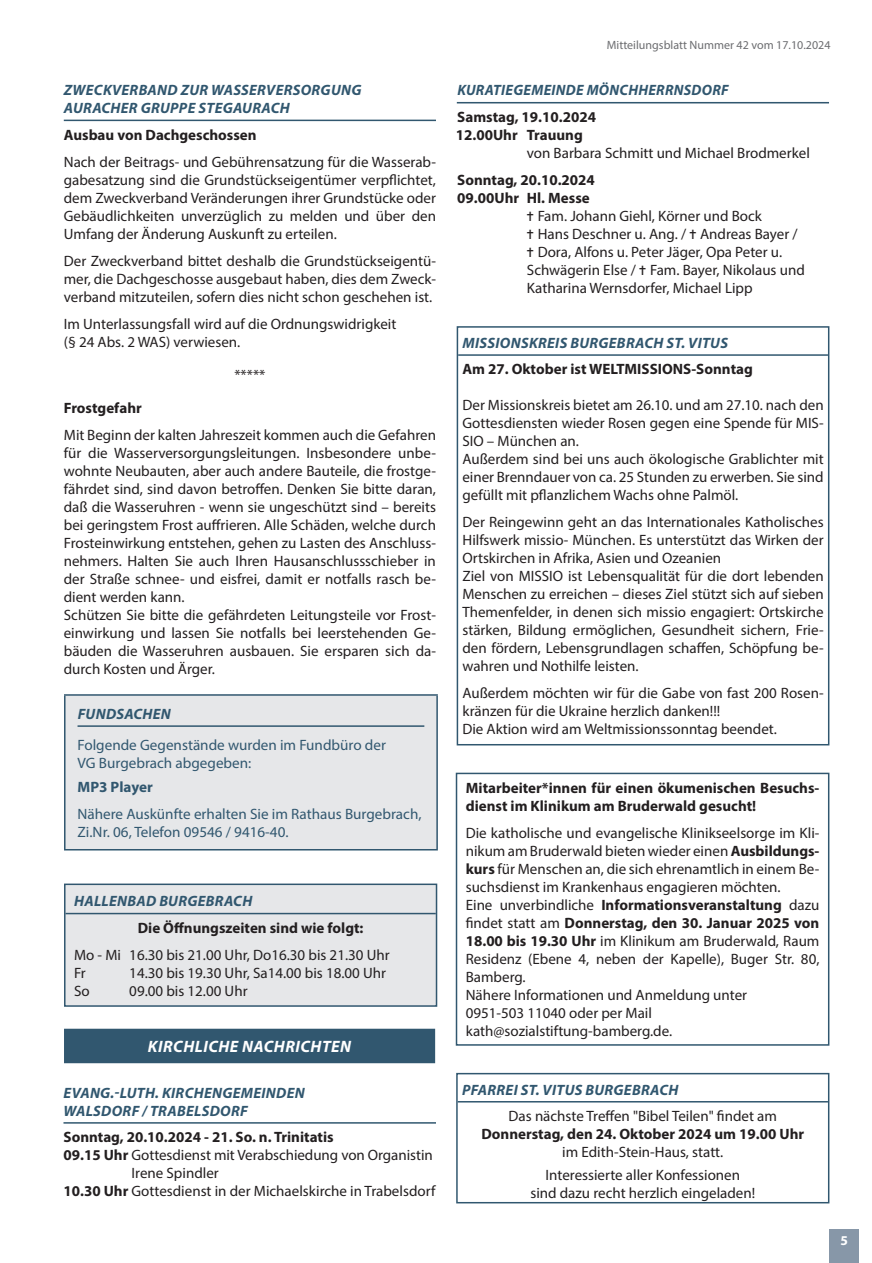
<style>
.page{position:relative;width:872px;height:1263px;background:#fff}
.page>*{position:absolute;margin:0;border:0;box-sizing:border-box;transform-origin:0 0}
.Rubrik{font:italic 700 16.5px "Myriad Pro";letter-spacing:.03em;color:#fff}
.Fließtext{font:15px/18px "Myriad Pro";color:#231f20;text-align:justify}
.Fließtext-2{font:700 15px/18px "Myriad Pro";color:#231f20}
.Überschrift_H1{font:italic 700 15px/18px "Myriad Pro";letter-spacing:.02em;color:#31576f}
.Überschrift_H2{font:15px/18px "Myriad Pro";color:#231f20}
.Fließtext-3{font:15px/18px "Myriad Pro";color:#31576f}
.Überschrift_H2-2{font:700 15px "Myriad Pro";color:#231f20}
.Fließtext-4{font:700 15px "Myriad Pro";color:#31576f}
.t1{font:700 13.5px "Myriad Pro";color:#fff}
.t2{font:12px "Myriad Pro";color:#6c6d70}
.s1{font-weight:700}
</style>
<div class="page">
<hr style="left:64px;top:120px;width:372px;height:1px;background:#31576f">
<div style="left:64px;top:1029px;width:371px;height:34px;background:#31576f"></div>
<hr style="left:63px;top:1122px;width:373px;height:2px;background:#31576f">
<hr style="left:457px;top:102px;width:372px;height:1px;background:#31576f">
<div style="left:456px;top:773px;width:373px;height:273px;border:2px solid #31576f"></div>
<hr style="left:458px;top:354px;width:370px;height:2px;background:#31576f">
<div style="left:456px;top:326px;width:373px;height:419px;border:2px solid #31576f"></div>
<hr style="left:458px;top:1101px;width:370px;height:1px;background:#31576f">
<div style="left:456px;top:1073px;width:373px;height:130px;border:2px solid #31576f"></div>
<div style="left:65px;top:695px;width:372px;height:155px;background:#e6e7e9"></div>
<hr style="left:64px;top:696px;width:1px;height:153px;background:#31576f">
<hr style="left:64px;top:694px;width:374px;height:2px;background:#31576f">
<hr style="left:436px;top:696px;width:2px;height:153px;background:#31576f">
<hr style="left:64px;top:849px;width:374px;height:1px;background:#31576f">
<hr style="left:78px;top:725px;width:346px;height:2px;background:#31576f">
<div style="left:65px;top:884px;width:371px;height:122px;background:#e6e7e9"></div>
<hr style="left:65px;top:913px;width:371px;height:1px;background:#31576f">
<div style="left:64px;top:883px;width:373px;height:124px;border:2px solid #31576f"></div>
<div style="left:829px;top:1229px;width:30px;height:34px;background:#8797a8"></div>
<p class="Überschrift_H1" style="left:64px;top:81px;width:299px">ZWECKVERBAND ZUR WASSERVERSORGUNG<br>AURACHER GRUPPE STEGAURACH</p>
<p class="Fließtext-2" style="left:64px;top:125px;width:194px">Ausbau von Dachgeschossen</p>
<p class="Fließtext" style="left:64px;top:152px;width:374px">Nach der Beitrags- und Gebührensatzung für die Wasserab&shy;gabesatzung sind die Grundstückseigentümer verpflichtet, dem Zweckverband Veränderungen ihrer Grundstücke oder Gebäudlichkeiten unverzüglich zu melden und über den Umfang der Änderung Auskunft zu erteilen.</p>
<p class="Fließtext" style="left:64px;top:251px;width:374px">Der Zweckverband bittet deshalb die Grundstückseigentü&shy;mer, die Dachgeschosse ausgebaut haben, dies dem Zweck&shy;verband mitzuteilen, sofern dies nicht schon geschehen ist.</p>
<p class="Fließtext" style="left:64px;top:314px;width:334px">Im Unterlassungsfall wird auf die Ordnungswidrigkeit</p>
<p class="Fließtext" style="left:64px;top:332px;width:178px">(§ 24 Abs. 2 WAS) verwiesen.</p>
<p class="Fließtext" style="left:234px;top:365px;width:33px">*****</p>
<p class="Fließtext-2" style="left:64px;top:398px;width:79px">Frostgefahr</p>
<p class="Fließtext" style="left:64px;top:425px;width:374px">Mit Beginn der kalten Jahreszeit kommen auch die Gefahren für die Wasserversorgungsleitungen. Insbesondere unbe&shy;wohnte Neubauten, aber auch andere Bauteile, die frostge&shy;fährdet sind, sind davon betroffen. Denken Sie bitte daran, daß die Wasseruhren - wenn sie ungeschützt sind – bereits bei geringstem Frost auffrieren. Alle Schäden, welche durch Frosteinwirkung entstehen, gehen zu Lasten des Anschluss&shy;nehmers. Halten Sie auch Ihren Hausanschlussschieber in der Straße schnee- und eisfrei, damit er notfalls rasch be&shy;dient werden kann.</p>
<p class="Fließtext" style="left:64px;top:605px;width:374px">Schützen Sie bitte die gefährdeten Leitungsteile vor Frost&shy;einwirkung und lassen Sie notfalls bei leerstehenden Ge&shy;bäuden die Wasseruhren ausbauen. Sie ersparen sich da&shy;durch Kosten und Ärger.</p>
<p class="Überschrift_H1" style="left:78px;top:704px;width:95px">FUNDSACHEN</p>
<p class="Fließtext-3" style="left:78px;top:736px;width:310px">Folgende Gegenstände wurden im Fundbüro der</p>
<p class="Fließtext-3" style="left:78px;top:754px;width:175px">VG Burgebrach abgegeben:</p>
<p class="Fließtext-4" style="left:78px;top:777px;width:77px">MP3 Player</p>
<p class="Fließtext-3" style="left:78px;top:805px;width:345px">Nähere Auskünfte erhalten Sie im Rathaus Burgebrach,<br>Zi.Nr. 06, Telefon 09546 / 9416-40.</p>
<p class="Überschrift_H1" style="left:74px;top:892px;width:180px">HALLENBAD BURGEBRACH</p>
<p class="Überschrift_H2-2" style="left:138px;top:918px;width:227px">Die Öffnungszeiten sind wie folgt:</p>
<p class="Überschrift_H2" style="left:74px;top:946px;width:317px">Mo - Mi 16.30 bis 21.00 Uhr, Do16.30 bis 21.30 Uhr</p>
<p class="Überschrift_H2" style="left:74px;top:964px;width:13px">Fr</p>
<p class="Überschrift_H2" style="left:129px;top:964px;width:258px">14.30 bis 19.30 Uhr, Sa14.00 bis 18.00 Uhr</p>
<p class="Überschrift_H2" style="left:74px;top:982px;width:17px">So</p>
<p class="Überschrift_H2" style="left:129px;top:982px;width:120px">09.00 bis 12.00 Uhr</p>
<p class="Rubrik" style="left:148px;top:1036px;width:205px">KIRCHLICHE NACHRICHTEN</p>
<p class="Überschrift_H1" style="left:64px;top:1083px;width:243px">EVANG.-LUTH. KIRCHENGEMEINDEN<br>WALSDORF / TRABELSDORF</p>
<p class="Überschrift_H2-2" style="left:63px;top:1127px;width:272px">Sonntag, 20.10.2024 - 21. So. n. Trinitatis</p>
<p class="Überschrift_H2" style="left:132px;top:1146px;width:303px;text-indent:-68px"><span class="s1">09.15 Uhr</span> Gottesdienst mit Verabschiedung von Organistin<br>Irene Spindler</p>
<p class="Überschrift_H2" style="left:63px;top:1182px;width:373px"><span class="s1">10.30 Uhr</span> Gottesdienst in der Michaelskirche in Trabelsdorf</p>
<p class="t2" style="left:607px;top:38px;width:225px">Mitteilungsblatt Nummer 42 vom 17.10.2024</p>
<p class="Überschrift_H1" style="left:457px;top:81px;width:273px">KURATIEGEMEINDE MÖNCHHERRNSDORF</p>
<p class="Fließtext-2" style="left:457px;top:108px;width:140px">Samstag, 19.10.2024</p>
<p class="Fließtext-2" style="left:456px;top:126px;width:128px">12.00Uhr Trauung</p>
<p class="Fließtext" style="left:527px;top:144px;width:284px">von Barbara Schmitt und Michael Brodmerkel</p>
<p class="Fließtext-2" style="left:457px;top:171px;width:139px">Sonntag, 20.10.2024</p>
<p class="Fließtext-2" style="left:457px;top:189px;width:134px">09.00Uhr Hl. Messe</p>
<p class="Fließtext" style="left:527px;top:207px;width:237px">✝ Fam. Johann Giehl, Körner und Bock</p>
<p class="Fließtext" style="left:527px;top:225px;width:272px">✝ Hans Deschner u. Ang. / ✝ Andreas Bayer /</p>
<p class="Fließtext" style="left:527px;top:243px;width:257px">✝ Dora, Alfons u. Peter Jäger, Opa Peter u.</p>
<p class="Fließtext" style="left:527px;top:261px;width:279px">Schwägerin Else / ✝ Fam. Bayer, Nikolaus und</p>
<p class="Fließtext" style="left:527px;top:279px;width:227px">Katharina Wernsdorfer, Michael Lipp</p>
<p class="Überschrift_H1" style="left:462px;top:333px;width:267px">MISSIONSKREIS BURGEBRACH ST. VITUS</p>
<p class="Fließtext-2" style="left:462px;top:360px;width:292px">Am 27. Oktober ist WELTMISSIONS-Sonntag</p>
<p class="Fließtext" style="left:462px;top:396px;width:363px">Der Missionskreis bietet am 26.10. und am 27.10. nach den Gottesdiensten wieder Rosen gegen eine Spende für MIS-SIO – München an.</p>
<p class="Fließtext" style="left:462px;top:450px;width:363px">Außerdem sind bei uns auch ökologische Grablichter mit einer Brenndauer von ca. 25 Stunden zu erwerben. Sie sind gefüllt mit pflanzlichem Wachs ohne Palmöl.</p>
<p class="Fließtext" style="left:462px;top:513px;width:363px">Der Reingewinn geht an das Internationales Katholisches Hilfswerk missio- München. Es unterstützt das Wirken der Ortskirchen in Afrika, Asien und Ozeanien</p>
<p class="Fließtext" style="left:462px;top:567px;width:363px">Ziel von MISSIO ist Lebensqualität für die dort lebenden Menschen zu erreichen – dieses Ziel stützt sich auf sieben Themenfelder, in denen sich missio engagiert: Ortskirche stärken, Bildung ermöglichen, Gesundheit sichern, Frie&shy;den fördern, Lebensgrundlagen schaffen, Schöpfung be&shy;wahren und Nothilfe leisten.</p>
<p class="Fließtext" style="left:462px;top:684px;width:363px">Außerdem möchten wir für die Gabe von fast 200 Rosen&shy;kränzen für die Ukraine herzlich danken!!!</p>
<p class="Fließtext" style="left:462px;top:720px;width:316px">Die Aktion wird am Weltmissionssonntag beendet.</p>
<p class="Fließtext-2" style="left:466px;top:779px;width:355px">Mitarbeiter*innen für einen ökumenischen Besuchs&shy;dienst im Klinikum am Bruderwald gesucht!</p>
<p class="Fließtext" style="left:466px;top:824px;width:355px">Die katholische und evangelische Klinikseelsorge im Kli&shy;nikum am Bruderwald bieten wieder einen <span class="s1">Ausbildungs&shy;kurs</span> für Menschen an, die sich ehrenamtlich in einem Be&shy;suchsdienst im Krankenhaus engagieren möchten.</p>
<p class="Fließtext" style="left:466px;top:896px;width:355px">Eine unverbindliche <span class="s1">Informationsveranstaltung</span> dazu findet statt am <span class="s1">Donnerstag, den 30. Januar 2025 von 18.00 bis 19.30 Uhr</span> im Klinikum am Bruderwald, Raum Residenz (Ebene 4, neben der Kapelle), Buger Str. 80, Bamberg.</p>
<p class="Fließtext" style="left:466px;top:986px;width:283px">Nähere Informationen und Anmeldung unter</p>
<p class="Fließtext" style="left:466px;top:1004px;width:188px">0951-503 11040 oder per Mail</p>
<p class="Fließtext" style="left:466px;top:1022px;width:208px">kath@sozialstiftung-bamberg.de.</p>
<p class="Überschrift_H1" style="left:462px;top:1080px;width:218px">PFARREI ST. VITUS BURGEBRACH</p>
<p class="Fließtext" style="left:508px;top:1107px;width:270px">Das nächste Treffen "Bibel Teilen" findet am</p>
<p class="Fließtext-2" style="left:481px;top:1124px;width:324px">Donnerstag, den 24. Oktober 2024 um 19.00 Uhr</p>
<p class="Fließtext" style="left:562px;top:1143px;width:162px">im Edith-Stein-Haus, statt.</p>
<p class="Fließtext" style="left:545px;top:1165px;width:196px">Interessierte aller Konfessionen</p>
<p class="Fließtext" style="left:530px;top:1183px;width:226px">sind dazu recht herzlich eingeladen!</p>
<p class="t1" style="left:840px;top:1231px;width:9px">5</p>
</div>
